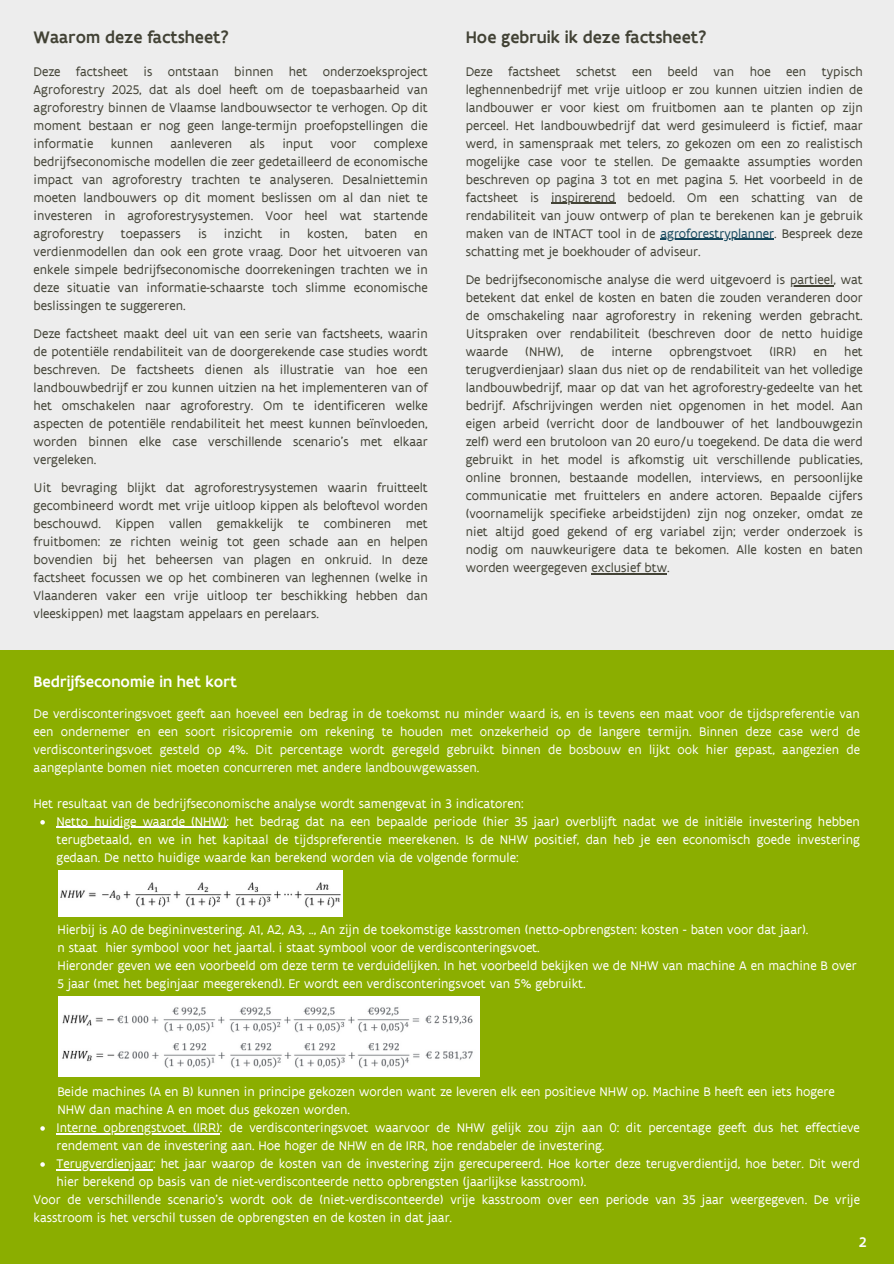
<style>
.page{position:relative;width:894px;height:1264px;background:#fff}
.page>*{position:absolute;margin:0;border:0;box-sizing:border-box;transform-origin:0 0}
.t1{font:500 18px "Flanders Art Sans";color:#424235}
.t2{font:500 16.5px "Flanders Art Sans";color:#fff}
.t3{font:500 15px "Flanders Art Sans";color:#fcfcfc}
.t4{font:13.5px/18px "Flanders Art Sans";color:#424235;text-align:justify}
.t5{font:13.5px/18px "Flanders Art Sans";color:#fff}
.t6{font:13.5px/18px "Flanders Art Sans";color:#fcfcfc;text-align:justify}
.s1{color:#15465b}
</style>
<div class="page">
<div style="left:0;top:0;width:893px;height:1263px;background:#ededed"></div>
<div style="left:0;top:650px;width:893px;height:613px;background:#8bae00"></div>
<svg style="left:40px;top:820px;width:5px;height:4px"></svg>
<hr style="left:57px;top:826px;width:169px;height:2px;background:#fff">
<svg style="left:40px;top:1126px;width:5px;height:4px"></svg>
<hr style="left:57px;top:1132px;width:163px;height:2px;background:#fff">
<svg style="left:40px;top:1162px;width:5px;height:4px"></svg>
<hr style="left:57px;top:1168px;width:96px;height:2px;background:#fff">
<img style="left:59px;top:996px;width:420px;height:80px">
<img style="left:59px;top:870px;width:283px;height:46px">
<hr style="left:551px;top:203px;width:64px;height:1px;background:#424235">
<hr style="left:660px;top:239px;width:114px;height:1px;background:#15465b">
<hr style="left:790px;top:285px;width:43px;height:1px;background:#424235">
<hr style="left:591px;top:573px;width:76px;height:1px;background:#424235">
<p class="t1" style="left:34px;top:26px;width:196px">Waarom deze factsheet?</p>
<p class="t4" style="left:34px;top:62px;width:395px">Deze factsheet is ontstaan binnen het onderzoeksproject Agroforestry 2025, dat als doel heeft om de toepasbaarheid van agroforestry binnen de Vlaamse landbouwsector te verhogen. Op dit moment bestaan er nog geen lange-termijn proefopstellingen die informatie</p>
<p class="t4" style="left:34px;top:134px;width:395px;text-indent:340px">complexe bedrijfseconomische modellen die zeer gedetailleerd de economische impact van agroforestry trachten te analyseren. Desalniettemin moeten landbouwers op dit moment beslissen om al dan niet te investeren in agroforestrysystemen. Voor heel wat startende agroforestry</p>
<p class="t4" style="left:111px;top:134px;width:44px">kunnen</p>
<p class="t4" style="left:170px;top:134px;width:63px">aanleveren</p>
<p class="t4" style="left:249px;top:134px;width:17px">als</p>
<p class="t4" style="left:282px;top:134px;width:32px">input</p>
<p class="t4" style="left:330px;top:134px;width:28px">voor</p>
<p class="t4" style="left:121px;top:224px;width:61px">toepassers</p>
<p class="t4" style="left:198px;top:224px;width:10px">is</p>
<p class="t4" style="left:224px;top:224px;width:40px">inzicht</p>
<p class="t4" style="left:279px;top:224px;width:12px">in</p>
<p class="t4" style="left:307px;top:224px;width:42px">kosten,</p>
<p class="t4" style="left:364px;top:224px;width:34px">baten</p>
<p class="t4" style="left:34px;top:224px;width:395px;text-indent:380px">en verdienmodellen dan ook een grote vraag. Door het uitvoeren van enkele simpele bedrijfseconomische doorrekeningen trachten we in deze situatie van informatie-schaarste toch slimme economische beslissingen te suggereren.</p>
<p class="t4" style="left:34px;top:324px;width:395px">Deze factsheet maakt deel uit van een serie van factsheets, waarin de potentiële rendabiliteit van de doorgerekende case studies wordt beschreven. De factsheets dienen als illustratie van hoe een landbouwbedrijf er zou kunnen uitzien na het implementeren van of het omschakelen naar agroforestry. Om te identificeren welke aspecten de potentiële rendabiliteit het meest kunnen beïnvloeden, worden binnen elke case verschillende scenario’s met elkaar vergeleken.</p>
<p class="t4" style="left:34px;top:478px;width:395px">Uit bevraging blijkt dat agroforestrysystemen waarin fruitteelt gecombineerd wordt met vrije uitloop kippen als beloftevol worden beschouwd. Kippen vallen gemakkelijk te combineren met fruitbomen: ze richten weinig tot geen schade aan en helpen bovendien bij het beheersen van plagen en onkruid. In deze factsheet focussen we op het combineren van leghennen (welke in Vlaanderen vaker een vrije uitloop ter beschikking hebben dan vleeskippen) met laagstam appelaars en perelaars.</p>
<p class="t1" style="left:465px;top:26px;width:242px">Hoe gebruik ik deze factsheet?</p>
<p class="t4" style="left:465px;top:62px;width:398px">Deze factsheet schetst een beeld van hoe een typisch leghennenbedrijf met vrije uitloop er zou kunnen uitzien indien de landbouwer er voor kiest om fruitbomen aan te planten op zijn perceel. Het landbouwbedrijf dat werd gesimuleerd is fictief, maar werd, in samenspraak met telers, zo gekozen om een zo realistisch mogelijke case voor te stellen. De gemaakte assumpties worden beschreven op pagina 3 tot en met pagina 5. Het voorbeeld in de factsheet is</p>
<p class="t4" style="left:465px;top:188px;width:398px;text-indent:85px">inspirerend bedoeld. Om een schatting van de rendabiliteit van jouw ontwerp of plan te berekenen kan je gebruik maken van de INTACT tool in de <span class="s1">agroforestryplanner</span>. Bespreek deze</p>
<p class="t4" style="left:465px;top:237px;width:398px;line-height:28.2px">schatting met je boekhouder of adviseur.<br>De bedrijfseconomische analyse die werd uitgevoerd is partieel, wat</p>
<p class="t4" style="left:465px;top:288px;width:398px">betekent dat enkel de kosten en baten die zouden veranderen door de omschakeling naar agroforestry in rekening werden gebracht.<br>Uitspraken over rendabiliteit (beschreven door de netto huidige waarde</p>
<p class="t4" style="left:465px;top:342px;width:398px;text-indent:378px">het terugverdienjaar) slaan dus niet op de rendabiliteit van het volledige landbouwbedrijf, maar op dat van het agroforestry-gedeelte van het bedrijf. Afschrijvingen werden niet opgenomen in het model. Aan eigen arbeid (verricht door de landbouwer of het landbouwgezin zelf) werd een brutoloon van 20 euro/u toegekend. De data die werd gebruikt in het model is afkomstig uit verschillende publicaties, online bronnen, bestaande modellen, interviews, en persoonlijke communicatie met fruittelers en andere actoren. Bepaalde cijfers (voornamelijk specifieke arbeidstijden) zijn nog onzeker, omdat ze niet altijd goed gekend of erg variabel zijn; verder onderzoek is nodig om nauwkeurigere data te bekomen. Alle kosten en baten worden weergegeven exclusief btw.</p>
<p class="t4" style="left:525px;top:342px;width:40px">(NHW),</p>
<p class="t4" style="left:580px;top:342px;width:15px">de</p>
<p class="t4" style="left:611px;top:342px;width:42px">interne</p>
<p class="t4" style="left:669px;top:342px;width:84px">opbrengstvoet</p>
<p class="t4" style="left:769px;top:342px;width:28px">(IRR)</p>
<p class="t4" style="left:813px;top:342px;width:15px">en</p>
<h1 class="t2" style="left:34px;top:671px;width:205px">Bedrijfseconomie in het kort</h1>
<p class="t6" style="left:34px;top:704px;width:827px">De verdisconteringsvoet geeft aan hoeveel een bedrag in de toekomst nu minder waard is, en is tevens een maat voor de tijdspreferentie van een ondernemer en een soort risicopremie om rekening te houden met onzekerheid op de langere termijn. Binnen deze case werd de verdisconteringsvoet gesteld op 4%. Dit percentage wordt geregeld gebruikt binnen de bosbouw en lijkt ook hier gepast, aangezien de aangeplante bomen niet moeten concurreren met andere landbouwgewassen.</p>
<p class="t5" style="left:34px;top:794px;width:491px">Het resultaat van de bedrijfseconomische analyse wordt samengevat in 3 indicatoren:</p>
<p class="t5" style="left:57px;top:812px;width:804px;text-align:justify">Netto huidige waarde (NHW): het bedrag dat na een bepaalde periode (hier 35 jaar) overblijft nadat we de initiële investering hebben terugbetaald, en we in het kapitaal de tijdspreferentie meerekenen. Is de NHW positief, dan heb je een economisch goede investering gedaan. De netto huidige waarde kan berekend worden via de volgende formule:</p>
<h1 class="t5" style="left:57px;top:920px;width:752px">Hierbij is A0 de begininvestering. A1, A2, A3, .., An zijn de toekomstige kasstromen (netto-opbrengsten: kosten - baten voor dat jaar).</h1>
<p class="t5" style="left:57px;top:938px;width:484px">n staat hier symbool voor het jaartal. i staat symbool voor de verdisconteringsvoet.</p>
<p class="t5" style="left:57px;top:956px;width:800px">Hieronder geven we een voorbeeld om deze term te verduidelijken. In het voorbeeld bekijken we de NHW van machine A en machine B over</p>
<h1 class="t5" style="left:57px;top:974px;width:529px">5 jaar (met het beginjaar meegerekend). Er wordt een verdisconteringsvoet van 5% gebruikt.</h1>
<p class="t5" style="left:57px;top:1082px;width:778px">Beide machines (A en B) kunnen in principe gekozen worden want ze leveren elk een positieve NHW op. Machine B heeft een iets hogere</p>
<p class="t5" style="left:57px;top:1100px;width:294px">NHW dan machine A en moet dus gekozen worden.</p>
<p class="t5" style="left:57px;top:1118px;width:804px">Interne opbrengstvoet (IRR): de verdisconteringsvoet waarvoor de NHW gelijk zou zijn aan 0: dit percentage geeft dus het effectieve rendement van de investering aan. Hoe hoger de NHW en de IRR, hoe rendabeler de investering.</p>
<p class="t5" style="left:57px;top:1154px;width:804px">Terugverdienjaar: het jaar waarop de kosten van de investering zijn gerecupereerd. Hoe korter deze terugverdientijd, hoe beter. Dit werd hier berekend op basis van de niet-verdisconteerde netto opbrengsten (jaarlijkse kasstroom).</p>
<p class="t5" style="left:34px;top:1190px;width:827px">Voor de verschillende scenario’s wordt ook de (niet-verdisconteerde) vrije kasstroom over een periode van 35 jaar weergegeven. De vrije kasstroom is het verschil tussen de opbrengsten en de kosten in dat jaar.</p>
<p class="t3" style="left:859px;top:1232px;width:9px">2</p>
</div>
